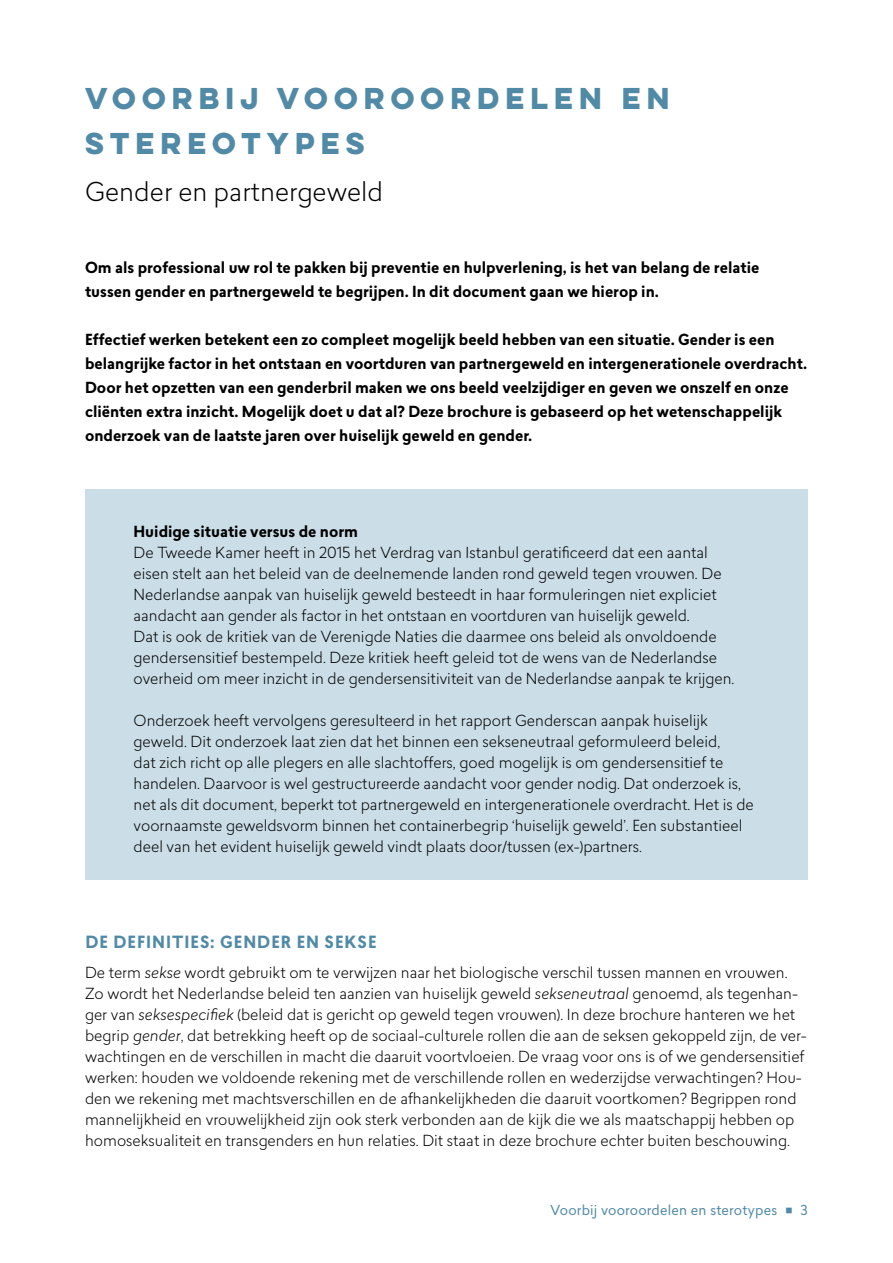
<style>
.page{position:relative;width:893px;height:1263px;background:#fff}
.page>*{position:absolute;margin:0;border:0;box-sizing:border-box;transform-origin:0 0}
.hhofdkop{font:700 27px/45px "Lulo Clean One";color:#518aa6}
.subkop_hfst{font:300 25.5px "Lasiver";color:#000}
.tuskop_1{font:700 16.5px "Lasiver";letter-spacing:.06em;color:#518aa6}
.kader_brood{font:300 15px/21px "Lasiver";color:#000}
.brood{font:300 15px/21px "Lasiver";color:#000}
.intro{font:700 15px/24px "Lasiver";color:#000}
.kader_kop{font:700 15px "Lasiver";color:#000}
.t1{font:13.5px "Lasiver";letter-spacing:.01em;color:#518aa6}
.s1{font-style:italic}
</style>
<div class="page">
<div style="left:85px;top:489px;width:723px;height:390px;background:#cbdee8"></div>
<p class="hhofdkop" style="left:85px;top:74px;width:592px">VOORBIJ VOOROORDELEN EN<br>STEREOTYPES</p>
<p class="subkop_hfst" style="left:85px;top:174px;width:300px">Gender en partnergeweld</p>
<p class="intro" style="left:85px;top:256px;width:676px">Om als professional uw rol te pakken bij preventie en hulpverlening, is het van belang de relatie tussen gender en partnergeweld te begrijpen. In dit document gaan we hierop in.</p>
<p class="intro" style="left:85px;top:328px;width:723px">Effectief werken betekent een zo compleet mogelijk beeld hebben van een situatie. Gender is een belangrijke factor in het ontstaan en voortduren van partnergeweld en intergenerationele overdracht.<br>Door het opzetten van een genderbril maken we ons beeld veelzijdiger en geven we onszelf en onze cliënten extra inzicht. Mogelijk doet u dat al? Deze brochure is gebaseerd op het wetenschappelijk onderzoek van de laatste jaren over huiselijk geweld en gender.</p>
<p class="kader_kop" style="left:134px;top:521px;width:226px">Huidige situatie versus de norm</p>
<p class="kader_brood" style="left:134px;top:542px;width:602px">De Tweede Kamer heeft in 2015 het Verdrag van Istanbul geratificeerd dat een aantal eisen stelt aan het beleid van de deelnemende landen rond geweld tegen vrouwen. De Nederlandse aanpak van huiselijk geweld besteedt in haar formuleringen niet expliciet aandacht aan gender als factor in het ontstaan en voortduren van huiselijk geweld.<br>Dat is ook de kritiek van de Verenigde Naties die daarmee ons beleid als onvoldoende gendersensitief bestempeld. Deze kritiek heeft geleid tot de wens van de Nederlandse overheid om meer inzicht in de gendersensitiviteit van de Nederlandse aanpak te krijgen.</p>
<p class="kader_brood" style="left:134px;top:710px;width:622px">Onderzoek heeft vervolgens geresulteerd in het rapport Genderscan aanpak huiselijk geweld. Dit onderzoek laat zien dat het binnen een sekseneutraal geformuleerd beleid,<br>dat zich richt op alle plegers en alle slachtoffers, goed mogelijk is om gendersensitief te handelen. Daarvoor is wel gestructureerde aandacht voor gender nodig. Dat onderzoek is, net als dit document, beperkt tot partnergeweld en intergenerationele overdracht. Het is de voornaamste geweldsvorm binnen het containerbegrip ‘huiselijk geweld’. Een substantieel deel van het evident huiselijk geweld vindt plaats door/tussen (ex-)partners.</p>
<p class="tuskop_1" style="left:85px;top:930px;width:293px">DE DEFINITIES: GENDER EN SEKSE</p>
<p class="brood" style="left:85px;top:962px;width:723px">De term <span class="s1">sekse</span> wordt gebruikt om te verwijzen naar het biologische verschil tussen mannen en vrouwen.<br>Zo wordt het Nederlandse beleid ten aanzien van huiselijk geweld <span class="s1">sekseneutraal</span> genoemd, als tegenhan&shy;ger van <span class="s1">seksespecifiek</span> (beleid dat is gericht op geweld tegen vrouwen). In deze brochure hanteren we het begrip <span class="s1">gender</span>, dat betrekking heeft op de sociaal-culturele rollen die aan de seksen gekoppeld zijn, de ver&shy;wachtingen en de verschillen in macht die daaruit voortvloeien. De vraag voor ons is of we gendersensitief werken: houden we voldoende rekening met de verschillende rollen en wederzijdse verwachtingen? Hou&shy;den we rekening met machtsverschillen en de afhankelijkheden die daaruit voortkomen? Begrippen rond mannelijkheid en vrouwelijkheid zijn ook sterk verbonden aan de kijk die we als maatschappij hebben op homoseksualiteit en transgenders en hun relaties. Dit staat in deze brochure echter buiten beschouwing.</p>
<p class="t1" style="left:550px;top:1201px;width:228px">Voorbij vooroordelen en sterotypes</p>
<p class="t1" style="left:801px;top:1201px;width:8px">3</p>
</div>
